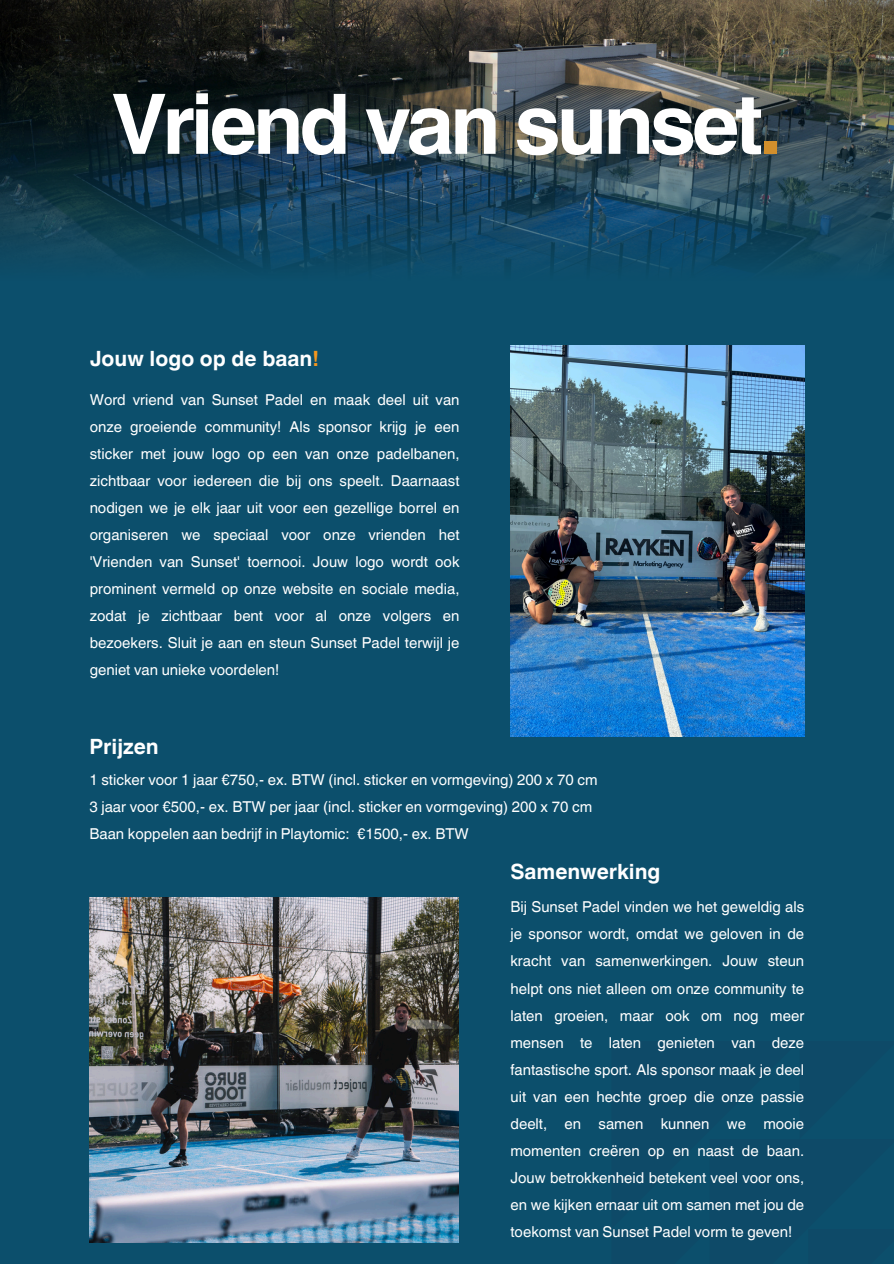
<style>
.page{position:relative;width:894px;height:1264px;background:#fff}
.page>*{position:absolute;margin:0;border:0;box-sizing:border-box;transform-origin:0 0}
.t1{font:700 83.4px "Helvetica World";letter-spacing:-.055em;color:#fff}
.t2{font:700 21px "Helvetica World";color:#fff}
.t3{font:15px/27px "Helvetica World";color:#fff;text-align:justify}
.s1{color:#d28f2c}
.s2{color:#f6971e}
</style>
<div class="page">
<div style="left:0;top:0;width:893px;height:1263px;background:#0c4f6c"></div>
<img style="left:89px;top:897px;width:369px;height:345px">
<img style="left:510px;top:345px;width:294px;height:391px">
<img style="left:0;top:0;width:893px;height:272px">
<p class="t1" style="left:112px;top:56px;width:671px">Vriend van sunset<span class="s1">.</span></p>
<h1 class="t2" style="left:90px;top:342px;width:231px">Jouw logo op de baan<span class="s2">!</span></h1>
<h2 class="t3" style="left:90px;top:386px;width:371px">Word vriend van Sunset Padel en maak deel uit van onze groeiende community! Als sponsor krijg je een sticker met jouw logo op een van onze padelbanen, zichtbaar voor iedereen die bij ons speelt. Daarnaast nodigen we je elk jaar uit voor een gezellige borrel en organiseren we speciaal voor onze vrienden het 'Vrienden van Sunset' toernooi. Jouw logo wordt ook prominent vermeld op onze website en sociale media, zodat je zichtbaar bent voor al onze volgers en bezoekers. Sluit je aan en steun Sunset Padel terwijl je geniet van unieke voordelen!</h2>
<h2 class="t2" style="left:89px;top:729px;width:71px">Prijzen</h2>
<p class="t3" style="left:89px;top:766px;width:509px">1 sticker voor 1 jaar €750,- ex. BTW (incl. sticker en vormgeving) 200 x 70 cm</p>
<p class="t3" style="left:89px;top:793px;width:504px">3 jaar voor €500,- ex. BTW per jaar (incl. sticker en vormgeving) 200 x 70 cm</p>
<p class="t3" style="left:89px;top:820px;width:381px">Baan koppelen aan bedrijf in Playtomic: €1500,- ex. BTW</p>
<p class="t2" style="left:510px;top:854px;width:151px">Samenwerking</p>
<h2 class="t3" style="left:510px;top:893px;width:295px">Bij Sunset Padel vinden we het geweldig als je sponsor wordt, omdat we geloven in de kracht van samenwerkingen. Jouw steun helpt ons niet alleen om onze community te laten groeien, maar ook om nog meer mensen te laten genieten van deze fantastische sport. Als sponsor maak je deel uit van een hechte groep die onze passie deelt, en samen kunnen we mooie momenten creëren op en naast de baan.<br>Jouw betrokkenheid betekent veel voor ons, en we kijken ernaar uit om samen met jou de toekomst van Sunset Padel vorm te geven!</h2>
</div>
